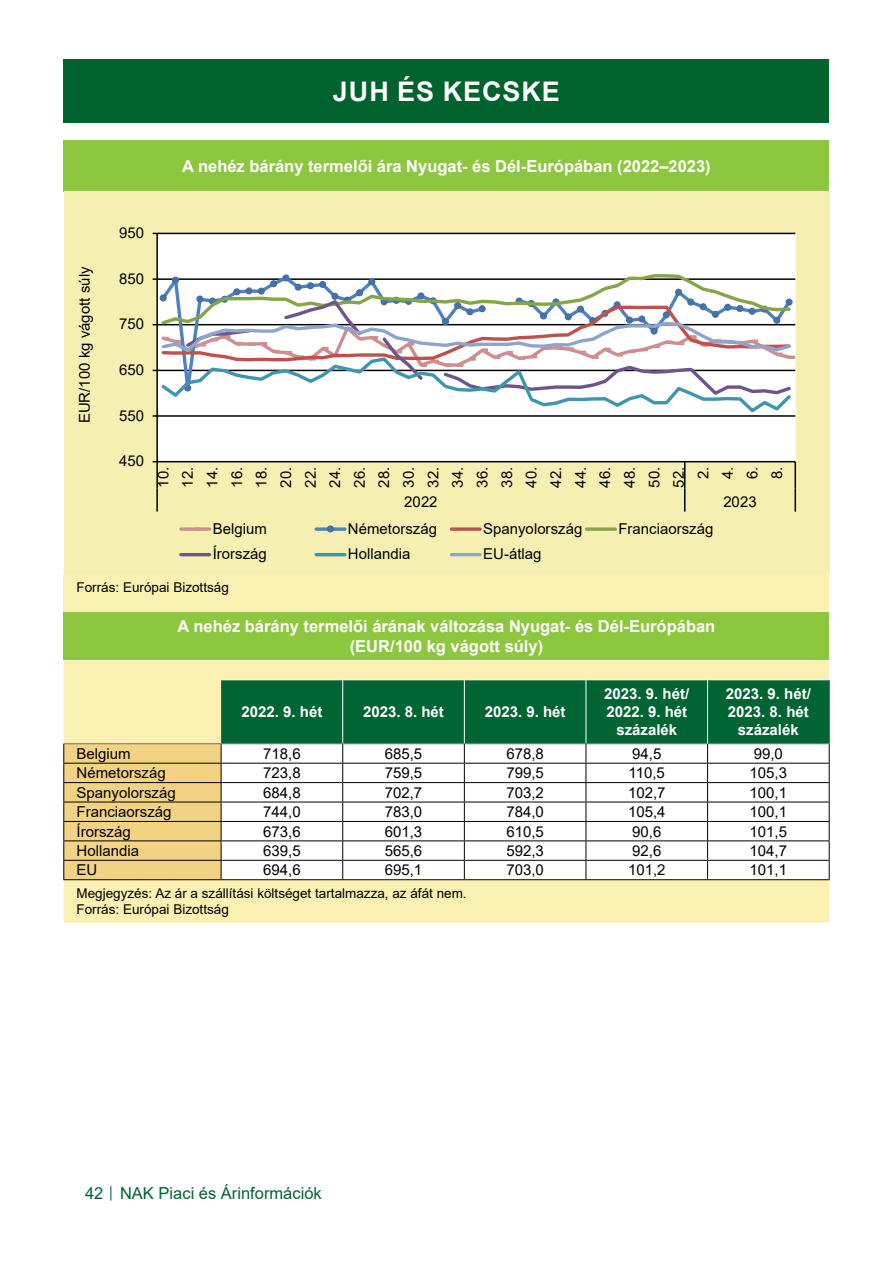
<style>
.page{position:relative;width:893px;height:1263px;background:#fff}
.page>*{position:absolute;margin:0;border:0;box-sizing:border-box;transform-origin:0 0}
.t1{font:700 27px "Arial";letter-spacing:.035em;color:#fff}
.t2{font:700 16.5px/19.8px "Arial";color:#fff;text-align:center}
.t3{font:16.5px "Arial";color:#006533}
.t4{font:15px/24.6px "Arial";color:#000;text-align:center}
.t5{font:700 15px/18px "Arial";color:#fff;text-align:center}
.t6{font:13.5px/16.2px "Arial";color:#000}
.s1{font-size:12px}
</style>
<div class="page">
<div style="left:64px;top:60px;width:765px;height:63px;background:#00632e"></div>
<div style="left:64px;top:611px;width:765px;height:49px;background:#8dc63f"></div>
<div style="left:64px;top:660px;width:765px;height:263px;background:#faf0b1"></div>
<hr style="left:221px;top:679px;width:122px;height:1px;background:#fff">
<hr style="left:343px;top:679px;width:121px;height:1px;background:#fff">
<hr style="left:464px;top:679px;width:122px;height:1px;background:#fff">
<hr style="left:586px;top:679px;width:122px;height:1px;background:#fff">
<hr style="left:708px;top:679px;width:122px;height:1px;background:#fff">
<svg style="left:63px;top:680px;width:767px;height:200px"></svg>
<div style="left:64px;top:140px;width:765px;height:51px;background:#8dc63f"></div>
<div style="left:64px;top:574px;width:765px;height:37px;background:#faf0b1"></div>
<div style="left:64px;top:191px;width:765px;height:383px;background:#f5f0b1"></div>
<div style="left:157px;top:233px;width:638px;height:229px;background:#fff"></div>
<hr style="left:157px;top:233px;width:638px;height:1px;background:#000">
<hr style="left:156px;top:233px;width:2px;height:229px;background:#000">
<hr style="left:157px;top:461px;width:638px;height:1px;background:#000">
<hr style="left:156px;top:462px;width:2px;height:27px;background:#000">
<hr style="left:794px;top:462px;width:2px;height:27px;background:#000">
<hr style="left:156px;top:489px;width:2px;height:22px;background:#000">
<svg style="left:684px;top:462px;width:1px;height:49px"></svg>
<hr style="left:794px;top:489px;width:2px;height:22px;background:#000">
<svg style="left:153px;top:272px;width:642px;height:145px"></svg>
<svg style="left:181px;top:527px;width:29px;height:4px"></svg>
<svg style="left:195px;top:527px;width:5px;height:3px"></svg>
<svg style="left:316px;top:527px;width:29px;height:4px"></svg>
<svg style="left:327px;top:526px;width:6px;height:6px"></svg>
<div style="left:327px;top:525px;width:7px;height:7px;border:1px solid #416fa6;border-radius:50%"></div>
<svg style="left:451px;top:527px;width:29px;height:4px"></svg>
<svg style="left:587px;top:527px;width:28px;height:4px"></svg>
<hr style="left:181px;top:553px;width:29px;height:3px;background:#6e548d">
<hr style="left:316px;top:553px;width:29px;height:3px;background:#3d96ae">
<hr style="left:451px;top:553px;width:29px;height:3px;background:#8ea5cb">
<h1 class="t1" style="left:333px;top:73px;width:228px">JUH ÉS KECSKE</h1>
<p class="t4" style="left:72px;top:423px;width:158px;rotate:-90deg">EUR/100 kg vágott súly</p>
<p class="t2" style="left:182px;top:156px;width:530px">A nehéz bárány termelői ára Nyugat- és Dél-Európában (2022–2023)</p>
<p class="t4" style="left:119px;top:220px;width:27px">950</p>
<p class="t4" style="left:119px;top:266px;width:27px">850</p>
<p class="t4" style="left:119px;top:312px;width:27px">750</p>
<p class="t4" style="left:119px;top:357px;width:27px">650</p>
<p class="t4" style="left:119px;top:403px;width:27px">550</p>
<p class="t4" style="left:119px;top:449px;width:27px">450</p>
<p class="t4" style="left:151px;top:487px;width:22px;rotate:-90deg">10.<br>12.<br>14.<br>16.<br>18.<br>20.<br>22.<br>24.<br>26.<br>28.<br>30.<br>32.<br>34.<br>36.<br>38.<br>40.<br>42.<br>44.<br>46.<br>48.<br>50.<br>52.<br>2.<br>4.<br>6.<br>8.</p>
<p class="t4" style="left:404px;top:489px;width:35px">2022</p>
<p class="t4" style="left:723px;top:489px;width:35px">2023</p>
<p class="t4" style="left:213px;top:516px;width:56px">Belgium</p>
<p class="t4" style="left:348px;top:516px;width:91px">Németország</p>
<p class="t4" style="left:483px;top:516px;width:101px">Spanyolország</p>
<p class="t4" style="left:618px;top:516px;width:97px">Franciaország</p>
<p class="t4" style="left:213px;top:542px;width:56px">Írország</p>
<p class="t4" style="left:348px;top:542px;width:64px">Hollandia</p>
<p class="t4" style="left:483px;top:542px;width:60px">EU-átlag</p>
<p class="t6" style="left:77px;top:579px;width:154px">Forrás: Európai Bizottság</p>
<p class="t2" style="left:178px;top:616px;width:539px">A nehéz bárány termelői árának változása Nyugat- és Dél-Európában (EUR/100 kg vágott súly)</p>
<p class="t5" style="left:241px;top:703px;width:82px">2022. 9. hét</p>
<p class="t5" style="left:363px;top:703px;width:82px">2023. 8. hét</p>
<p class="t5" style="left:485px;top:703px;width:82px">2023. 9. hét</p>
<p class="t5" style="left:604px;top:685px;width:87px">2023. 9. hét/<br>2022. 9. hét százalék</p>
<p class="t5" style="left:726px;top:685px;width:87px">2023. 9. hét/<br>2023. 8. hét százalék</p>
<p class="t4" style="left:77px;top:741px;width:56px">Belgium</p>
<p class="t4" style="left:263px;top:741px;width:39px">718,6</p>
<p class="t4" style="left:385px;top:741px;width:39px">685,5</p>
<p class="t4" style="left:506px;top:741px;width:39px">678,8</p>
<p class="t4" style="left:632px;top:741px;width:31px">94,5</p>
<p class="t4" style="left:754px;top:741px;width:31px">99,0</p>
<p class="t4" style="left:77px;top:761px;width:91px">Németország</p>
<p class="t4" style="left:263px;top:761px;width:39px">723,8</p>
<p class="t4" style="left:385px;top:761px;width:39px">759,5</p>
<p class="t4" style="left:506px;top:761px;width:39px">799,5</p>
<p class="t4" style="left:628px;top:761px;width:38px">110,5</p>
<p class="t4" style="left:750px;top:761px;width:39px">105,3</p>
<p class="t4" style="left:77px;top:780px;width:101px">Spanyolország</p>
<p class="t4" style="left:263px;top:780px;width:39px">684,8</p>
<p class="t4" style="left:385px;top:780px;width:39px">702,7</p>
<p class="t4" style="left:506px;top:780px;width:39px">703,2</p>
<p class="t4" style="left:628px;top:780px;width:39px">102,7</p>
<p class="t4" style="left:750px;top:780px;width:39px">100,1</p>
<p class="t4" style="left:77px;top:799px;width:97px">Franciaország</p>
<p class="t4" style="left:263px;top:799px;width:39px">744,0</p>
<p class="t4" style="left:385px;top:799px;width:39px">783,0</p>
<p class="t4" style="left:506px;top:799px;width:39px">784,0</p>
<p class="t4" style="left:628px;top:799px;width:39px">105,4</p>
<p class="t4" style="left:750px;top:799px;width:39px">100,1</p>
<p class="t4" style="left:77px;top:819px;width:56px">Írország</p>
<p class="t4" style="left:263px;top:819px;width:39px">673,6</p>
<p class="t4" style="left:385px;top:819px;width:39px">601,3</p>
<p class="t4" style="left:506px;top:819px;width:39px">610,5</p>
<p class="t4" style="left:632px;top:819px;width:31px">90,6</p>
<p class="t4" style="left:750px;top:819px;width:39px">101,5</p>
<p class="t4" style="left:77px;top:838px;width:64px">Hollandia</p>
<p class="t4" style="left:263px;top:838px;width:39px">639,5</p>
<p class="t4" style="left:385px;top:838px;width:39px">565,6</p>
<p class="t4" style="left:506px;top:838px;width:39px">592,3</p>
<p class="t4" style="left:632px;top:838px;width:31px">92,6</p>
<p class="t4" style="left:750px;top:838px;width:39px">104,7</p>
<p class="t4" style="left:77px;top:858px;width:22px">EU</p>
<p class="t4" style="left:263px;top:858px;width:39px">694,6</p>
<p class="t4" style="left:385px;top:858px;width:39px">695,1</p>
<p class="t4" style="left:506px;top:858px;width:39px">703,0</p>
<p class="t4" style="left:628px;top:858px;width:39px">101,2</p>
<p class="t4" style="left:750px;top:858px;width:39px">101,1</p>
<p class="t6" style="left:77px;top:885px;width:392px">Megjegyzés: Az ár a szállítási költséget tartalmazza, az áfát nem.<br>Forrás: Európai Bizottság</p>
<p class="t3" style="left:85px;top:1182px;width:238px">42 <span class="s1">│</span> NAK Piaci és Árinformációk</p>
</div>
